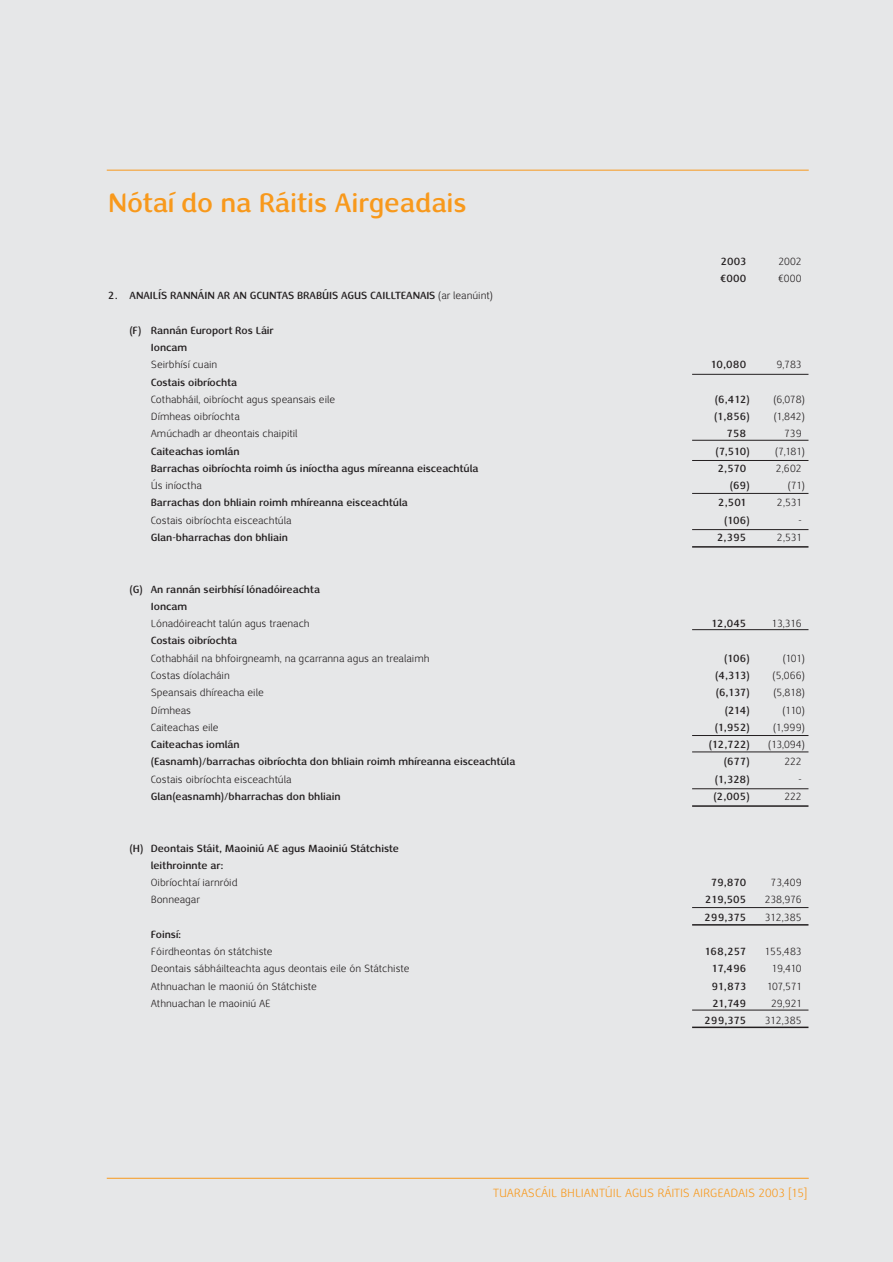
<style>
.page{position:relative;width:893px;height:1262px;background:#fff}
.page>*{position:absolute;margin:0;border:0;box-sizing:border-box;transform-origin:0 0}
.t1{font:700 27px "Nexus Sans";color:#f8991c}
.t2{font:12px "Nexus Sans";color:#f8991c}
.t3{font:700 10.5px/17.2px "Nexus Sans";color:#231f20}
.t4{font:10.5px "Nexus Sans";color:#231f20}
.s1{font-weight:400}
</style>
<div class="page">
<div style="left:0;top:0;width:892px;height:1261px;background:#e6e7e8"></div>
<hr style="left:107px;top:1177px;width:701px;height:1px;background:#f8991c">
<hr style="left:107px;top:170px;width:701px;height:1px;background:#f8991c">
<hr style="left:692px;top:788px;width:116px;height:1px;background:#231f20">
<hr style="left:692px;top:374px;width:116px;height:1px;background:#231f20">
<hr style="left:692px;top:440px;width:116px;height:1px;background:#231f20">
<hr style="left:692px;top:460px;width:116px;height:1px;background:#231f20">
<hr style="left:692px;top:805px;width:116px;height:1px;background:#231f20">
<hr style="left:692px;top:907px;width:116px;height:1px;background:#231f20">
<hr style="left:692px;top:924px;width:116px;height:1px;background:#231f20">
<hr style="left:692px;top:1009px;width:116px;height:1px;background:#231f20">
<hr style="left:692px;top:1026px;width:116px;height:2px;background:#231f20">
<hr style="left:692px;top:529px;width:116px;height:1px;background:#231f20">
<hr style="left:692px;top:493px;width:116px;height:1px;background:#231f20">
<hr style="left:692px;top:629px;width:116px;height:1px;background:#231f20">
<hr style="left:692px;top:735px;width:116px;height:1px;background:#231f20">
<hr style="left:692px;top:751px;width:116px;height:1px;background:#231f20">
<hr style="left:692px;top:546px;width:116px;height:1px;background:#231f20">
<h1 class="t1" style="left:108px;top:192px;width:360px">Nótaí do na Ráitis Airgeadais</h1>
<p class="t3" style="left:720px;top:254px;width:27px">2003</p>
<p class="t4" style="left:778px;top:257px;width:25px">2002</p>
<p class="t3" style="left:720px;top:271px;width:28px">€000</p>
<p class="t4" style="left:778px;top:274px;width:25px">€000</p>
<p class="t3" style="left:108px;top:288px;width:386px">2. ANAILÍS RANNÁIN AR AN GCUNTAS BRABÚIS AGUS CAILLTEANAIS <span class="s1">(ar leanúint)</span></p>
<p class="t3" style="left:151px;top:323px;width:124px;text-indent:-21px">(F) Rannán Europort Ros Láir<br>Ioncam</p>
<p class="t4" style="left:151px;top:361px;width:68px">Seirbhísí cuain</p>
<p class="t3" style="left:710px;top:357px;width:37px">10,080</p>
<p class="t4" style="left:776px;top:361px;width:27px">9,783</p>
<p class="t3" style="left:151px;top:374px;width:88px">Costais oibríochta</p>
<p class="t4" style="left:151px;top:395px;width:186px">Cothabháil, oibríocht agus speansais eile</p>
<p class="t3" style="left:714px;top:392px;width:36px">(6,412)</p>
<p class="t4" style="left:773px;top:395px;width:33px">(6,078)</p>
<p class="t4" style="left:151px;top:412px;width:90px">Dímheas oibríochta</p>
<p class="t3" style="left:714px;top:409px;width:37px">(1,856)</p>
<p class="t4" style="left:773px;top:412px;width:33px">(1,842)</p>
<p class="t4" style="left:151px;top:430px;width:148px">Amúchadh ar dheontais chaipitil</p>
<p class="t3" style="left:726px;top:426px;width:21px">758</p>
<p class="t4" style="left:784px;top:430px;width:19px">739</p>
<p class="t3" style="left:151px;top:443px;width:90px">Caiteachas iomlán</p>
<p class="t3" style="left:715px;top:443px;width:36px">(7,510)</p>
<p class="t4" style="left:775px;top:447px;width:31px">(7,181)</p>
<p class="t3" style="left:151px;top:461px;width:329px">Barrachas oibríochta roimh ús iníoctha agus míreanna eisceachtúla</p>
<p class="t3" style="left:717px;top:461px;width:30px">2,570</p>
<p class="t4" style="left:775px;top:464px;width:27px">2,602</p>
<p class="t4" style="left:151px;top:481px;width:53px">Ús iníoctha</p>
<p class="t3" style="left:729px;top:478px;width:22px">(69)</p>
<p class="t4" style="left:787px;top:481px;width:18px">(71)</p>
<p class="t3" style="left:151px;top:495px;width:258px">Barrachas don bhliain roimh mhíreanna eisceachtúla</p>
<p class="t3" style="left:718px;top:495px;width:30px">2,501</p>
<p class="t4" style="left:777px;top:499px;width:26px">2,531</p>
<p class="t4" style="left:151px;top:516px;width:142px">Costais oibríochta eisceachtúla</p>
<p class="t3" style="left:724px;top:512px;width:27px">(106)</p>
<p class="t4" style="left:798px;top:516px;width:5px">-</p>
<p class="t3" style="left:151px;top:530px;width:139px">Glan-bharrachas don bhliain</p>
<p class="t3" style="left:717px;top:530px;width:31px">2,395</p>
<p class="t4" style="left:777px;top:533px;width:26px">2,531</p>
<p class="t3" style="left:151px;top:581px;width:171px;text-indent:-21px">(G) An rannán seirbhísí lónadóireachta<br>Ioncam</p>
<p class="t4" style="left:151px;top:619px;width:160px">Lónadóireacht talún agus traenach</p>
<p class="t3" style="left:711px;top:616px;width:37px">12,045</p>
<p class="t4" style="left:771px;top:619px;width:31px">13,316</p>
<p class="t3" style="left:151px;top:633px;width:88px">Costais oibríochta</p>
<p class="t4" style="left:151px;top:654px;width:280px">Cothabháil na bhfoirgneamh, na gcarranna agus an trealaimh</p>
<p class="t3" style="left:724px;top:650px;width:27px">(106)</p>
<p class="t4" style="left:782px;top:654px;width:24px">(101)</p>
<p class="t4" style="left:151px;top:671px;width:81px">Costas díolacháin</p>
<p class="t3" style="left:715px;top:668px;width:36px">(4,313)</p>
<p class="t4" style="left:772px;top:671px;width:34px">(5,066)</p>
<p class="t4" style="left:151px;top:688px;width:114px">Speansais dhíreacha eile</p>
<p class="t3" style="left:715px;top:685px;width:36px">(6,137)</p>
<p class="t4" style="left:773px;top:688px;width:33px">(5,818)</p>
<p class="t4" style="left:151px;top:706px;width:42px">Dímheas</p>
<p class="t3" style="left:724px;top:702px;width:27px">(214)</p>
<p class="t4" style="left:782px;top:706px;width:24px">(110)</p>
<p class="t4" style="left:151px;top:723px;width:69px">Caiteachas eile</p>
<p class="t3" style="left:714px;top:719px;width:37px">(1,952)</p>
<p class="t4" style="left:773px;top:723px;width:33px">(1,999)</p>
<p class="t3" style="left:151px;top:737px;width:90px">Caiteachas iomlán</p>
<p class="t3" style="left:708px;top:737px;width:42px">(12,722)</p>
<p class="t4" style="left:768px;top:740px;width:38px">(13,094)</p>
<p class="t3" style="left:151px;top:754px;width:366px">(Easnamh)/barrachas oibríochta don bhliain roimh mhíreanna eisceachtúla</p>
<p class="t3" style="left:723px;top:754px;width:28px">(677)</p>
<p class="t4" style="left:784px;top:757px;width:19px">222</p>
<p class="t4" style="left:151px;top:775px;width:142px">Costais oibríochta eisceachtúla</p>
<p class="t3" style="left:714px;top:771px;width:36px">(1,328)</p>
<p class="t4" style="left:798px;top:775px;width:5px">-</p>
<p class="t3" style="left:151px;top:788px;width:191px">Glan(easnamh)/bharrachas don bhliain</p>
<p class="t3" style="left:713px;top:788px;width:38px">(2,005)</p>
<p class="t4" style="left:784px;top:792px;width:19px">222</p>
<p class="t3" style="left:151px;top:840px;width:249px;text-indent:-21px">(H) Deontais Stáit, Maoiniú AE agus Maoiniú Státchiste leithroinnte ar:</p>
<p class="t4" style="left:151px;top:878px;width:88px">Oibríochtaí iarnróid</p>
<p class="t3" style="left:710px;top:875px;width:37px">79,870</p>
<p class="t4" style="left:770px;top:878px;width:33px">73,409</p>
<p class="t4" style="left:151px;top:895px;width:51px">Bonneagar</p>
<p class="t3" style="left:705px;top:892px;width:43px">219,505</p>
<p class="t4" style="left:764px;top:895px;width:39px">238,976</p>
<p class="t3" style="left:704px;top:909px;width:43px">299,375</p>
<p class="t4" style="left:764px;top:913px;width:38px">312,385</p>
<p class="t3" style="left:151px;top:926px;width:32px">Foinsí:</p>
<p class="t4" style="left:151px;top:947px;width:123px">Fóirdheontas ón státchiste</p>
<p class="t3" style="left:704px;top:944px;width:43px">168,257</p>
<p class="t4" style="left:764px;top:947px;width:38px">155,483</p>
<p class="t4" style="left:151px;top:964px;width:260px">Deontais sábháilteachta agus deontais eile ón Státchiste</p>
<p class="t3" style="left:712px;top:961px;width:36px">17,496</p>
<p class="t4" style="left:771px;top:964px;width:31px">19,410</p>
<p class="t4" style="left:151px;top:982px;width:168px">Athnuachan le maoniú ón Státchiste</p>
<p class="t3" style="left:711px;top:978px;width:36px">91,873</p>
<p class="t4" style="left:767px;top:982px;width:36px">107,571</p>
<p class="t4" style="left:151px;top:999px;width:121px">Athnuachan le maoiniú AE</p>
<p class="t3" style="left:712px;top:995px;width:35px">21,749</p>
<p class="t4" style="left:771px;top:999px;width:32px">29,921</p>
<p class="t3" style="left:704px;top:1013px;width:43px">299,375</p>
<p class="t4" style="left:764px;top:1016px;width:38px">312,385</p>
<p class="t2" style="left:493px;top:1187px;width:315px">TUARASCÁIL BHLIANTÚIL AGUS RÁITIS AIRGEADAIS 2003 [15]</p>
</div>
